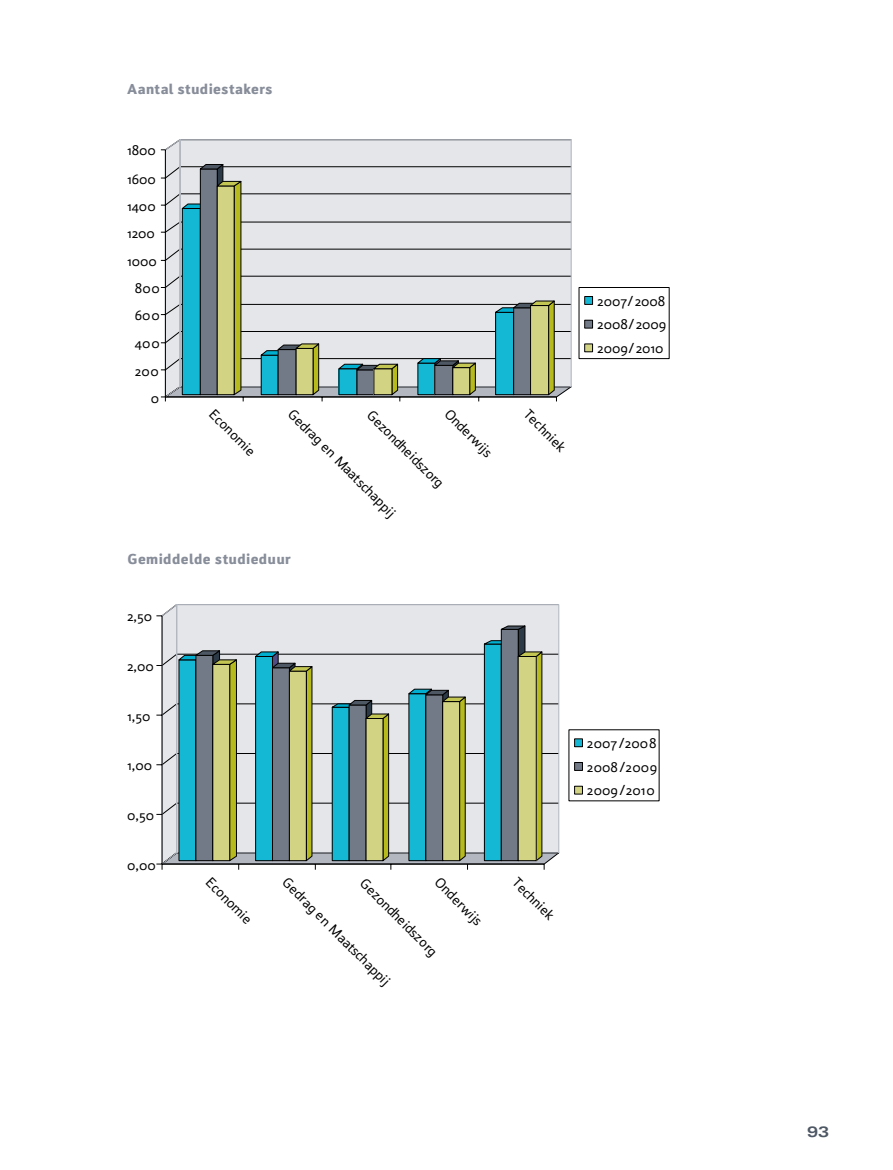
<style>
.page{position:relative;width:893px;height:1170px;background:#fff}
.page>*{position:absolute;margin:0;border:0;box-sizing:border-box;transform-origin:0 0}
.t1{font:900 15px "Insider";letter-spacing:.025em;color:#878d99}
.t2{font:700 expanded 15px "Univers LT Std";color:#4e5865}
.t3{font:14.7px/23.7px "Insider";color:#000;text-align:justify}
</style>
<div class="page">
<svg style="left:165px;top:140px;width:406px;height:261px;background:#becac8"></svg>
<div style="left:579px;top:287px;width:91px;height:72px;border:1px solid #000"></div>
<div style="left:585px;top:296px;width:8px;height:8px;background:#14b8d4"></div>
<div style="left:584px;top:296px;width:9px;height:9px;border:1px solid #000"></div>
<div style="left:585px;top:320px;width:8px;height:8px;background:#727a87"></div>
<div style="left:584px;top:320px;width:9px;height:8px;border:1px solid #000"></div>
<div style="left:585px;top:344px;width:8px;height:8px;background:#d3d483"></div>
<div style="left:584px;top:343px;width:9px;height:9px;border:1px solid #000"></div>
<svg style="left:162px;top:604px;width:397px;height:265px;background:#9fb9af"></svg>
<div style="left:575px;top:738px;width:7px;height:8px;background:#14b8d4"></div>
<div style="left:574px;top:738px;width:9px;height:9px;border:1px solid #000"></div>
<div style="left:575px;top:762px;width:7px;height:8px;background:#727a87"></div>
<div style="left:574px;top:762px;width:9px;height:8px;border:1px solid #000"></div>
<div style="left:575px;top:786px;width:7px;height:8px;background:#d3d483"></div>
<div style="left:574px;top:785px;width:9px;height:9px;border:1px solid #000"></div>
<p class="t1" style="left:128px;top:80px;width:146px">Aantal studiestakers</p>
<p class="t3" style="left:127px;top:139px;width:30px">1800</p>
<p class="t3" style="left:127px;top:167px;width:30px">1600</p>
<p class="t3" style="left:127px;top:194px;width:30px">1400</p>
<p class="t3" style="left:127px;top:221px;width:29px">1200</p>
<p class="t3" style="left:127px;top:249px;width:31px">1000</p>
<p class="t3" style="left:135px;top:276px;width:26px">800</p>
<p class="t3" style="left:135px;top:303px;width:26px">600</p>
<p class="t3" style="left:135px;top:331px;width:26px">400</p>
<p class="t3" style="left:135px;top:359px;width:25px">200</p>
<p class="t3" style="left:151px;top:386px;width:10px">0</p>
<p class="t3" style="left:378px;top:404px;width:104px;rotate:45deg">Gezondheidszorg</p>
<p class="t3" style="left:456px;top:403px;width:63px;rotate:45deg">Onderwijs</p>
<p class="t3" style="left:534px;top:403px;width:55px;rotate:45deg">Techniek</p>
<p class="t3" style="left:220px;top:403px;width:60px;rotate:45deg">Economie</p>
<p class="t3" style="left:299px;top:403px;width:147px;rotate:45deg">Gedrag en Maatschappij</p>
<p class="t1" style="left:128px;top:550px;width:165px">Gemiddelde studieduur</p>
<p class="t3" style="left:127px;top:604px;width:27px">2,50</p>
<p class="t3" style="left:127px;top:654px;width:28px">2,00</p>
<p class="t3" style="left:127px;top:704px;width:25px">1,50</p>
<p class="t3" style="left:127px;top:753px;width:27px">1,00</p>
<p class="t3" style="left:127px;top:803px;width:29px">0,50</p>
<p class="t3" style="left:127px;top:852px;width:30px">0,00</p>
<p class="t3" style="left:371px;top:872px;width:104px;rotate:45deg">Gezondheidszorg</p>
<p class="t3" style="left:446px;top:871px;width:63px;rotate:45deg">Onderwijs</p>
<p class="t3" style="left:523px;top:871px;width:55px;rotate:45deg">Techniek</p>
<p class="t3" style="left:217px;top:871px;width:60px;rotate:45deg">Economie</p>
<p class="t3" style="left:293px;top:871px;width:147px;rotate:45deg">Gedrag en Maatschappij</p>
<p class="t3" style="left:597px;top:289px;width:71px">2007/2008<br>2008/2009<br>2009/2010</p>
<p class="t3" style="left:587px;top:731px;width:72px">2007/2008<br>2008/2009<br>2009/2010</p>
<p class="t2" style="left:807px;top:1123px;width:24px">93</p>
</div>
